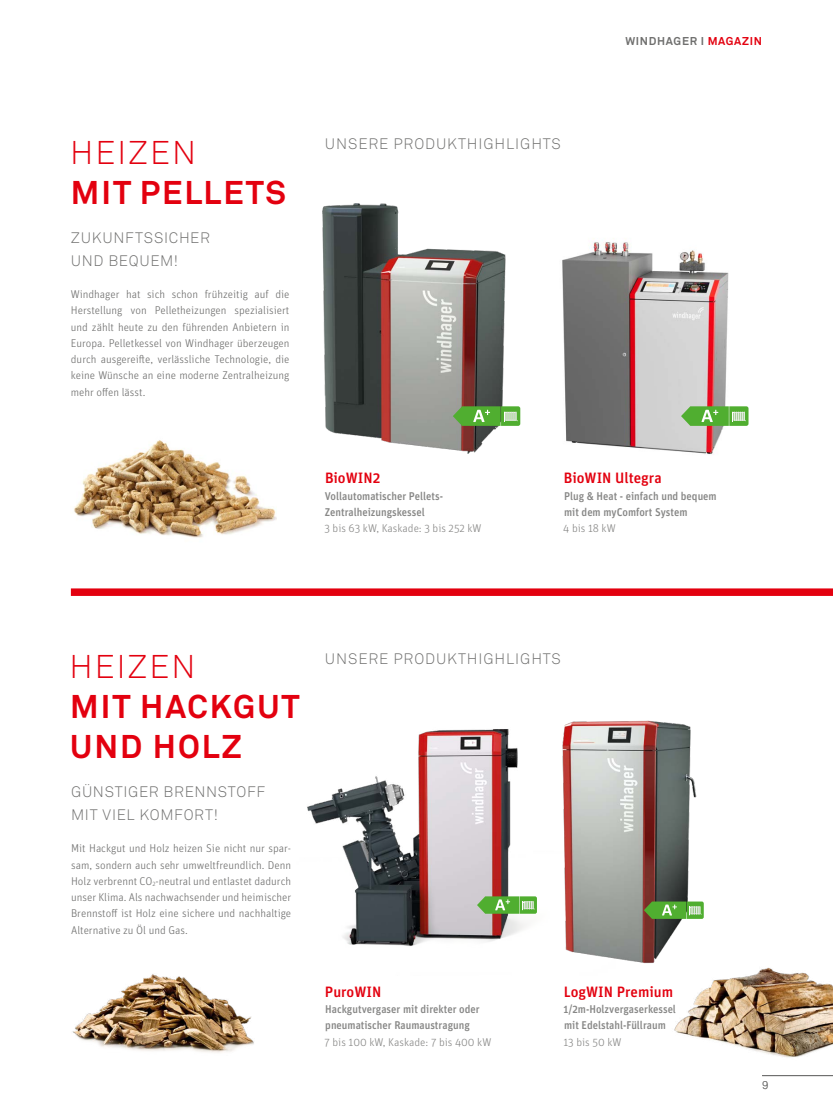
<style>
.page{position:relative;width:833px;height:1117px;background:#fff}
.page>*{position:absolute;margin:0;border:0;box-sizing:border-box;transform-origin:0 0}
.t1{font:700 32.5px/40px "Akkurat Pro";letter-spacing:.06em;color:#e3000f}
.t2{font:300 32.5px "Akkurat Pro";letter-spacing:.06em;color:#e3000f}
.t3{font:300 15px/22.5px "Akkurat Pro";letter-spacing:.055em;color:#6f6f6e}
.t4{font:500 15px "Unit OT";color:#e3000f}
.t5{font:300 11.25px/16.2px "Unit OT";color:#6f6f6e;text-align:justify}
.t6{font:500 11.25px/16.2px "Unit OT";color:#878786;scale:.95 1}
.t7{font:300 11.25px "Unit OT";color:#878786}
.t8{font:700 11.25px "Akkurat Pro";letter-spacing:.06em;color:#6f6f6e}
.t9{font:300 11.25px "Akkurat Pro";color:#6f6f6e}
.s1{color:#e3000f}
</style>
<div class="page">
<img style="left:562px;top:242px;width:167px;height:213px">
<img style="left:762px;top:968px;width:71px;height:109px">
<svg style="left:681px;top:406px;width:67px;height:20px"></svg>
<img style="left:307px;top:729px;width:187px;height:217px">
<svg style="left:477px;top:896px;width:17px;height:17px"></svg>
<img style="left:74px;top:440px;width:203px;height:98px">
<img style="left:72px;top:974px;width:182px;height:79px">
<div style="left:71px;top:588px;width:762px;height:7px;background:#e3000f"></div>
<hr style="left:762px;top:1074px;width:71px;height:1px;background:#6f6f6e">
<img style="left:322px;top:204px;width:199px;height:250px">
<svg style="left:453px;top:406px;width:67px;height:20px"></svg>
<img style="left:494px;top:720px;width:276px;height:338px">
<svg style="left:644px;top:901px;width:60px;height:17px"></svg>
<p class="t8" style="left:625px;top:34px;width:138px">WINDHAGER I <span class="s1">MAGAZIN</span></p>
<h1 class="t2" style="left:70px;top:133px;width:127px">HEIZEN</h1>
<h1 class="t1" style="left:71px;top:172px;width:216px">MIT PELLETS</h1>
<h2 class="t3" style="left:71px;top:226px;width:140px">ZUKUNFTSSICHER<br>UND BEQUEM!</h2>
<p class="t5" style="left:71px;top:286px;width:220px">Windhager hat sich schon frühzeitig auf die Herstellung von Pelletheizungen spezialisiert und zählt heute zu den führenden Anbietern in Europa. Pelletkessel von Windhager überzeugen durch ausgereifte, verlässliche Technologie, die keine Wünsche an eine moderne Zentralheizung mehr offen lässt.</p>
<h2 class="t3" style="left:325px;top:133px;width:237px">UNSERE PRODUKTHIGHLIGHTS</h2>
<h2 class="t4" style="left:325px;top:468px;width:57px">BioWIN2</h2>
<p class="t6" style="left:325px;top:487px;width:126px">Vollautomatischer Pellets-<br>Zentralheizungskessel</p>
<p class="t7" style="left:324px;top:521px;width:159px">3 bis 63 kW, Kaskade: 3 bis 252 kW</p>
<h2 class="t4" style="left:564px;top:468px;width:99px">BioWIN Ultegra</h2>
<p class="t6" style="left:564px;top:487px;width:162px">Plug &amp; Heat - einfach und bequem mit dem myComfort System</p>
<p class="t7" style="left:563px;top:521px;width:54px">4 bis 18 kW</p>
<h1 class="t2" style="left:69px;top:647px;width:127px">HEIZEN</h1>
<h1 class="t1" style="left:70px;top:686px;width:231px">MIT HACKGUT<br>UND HOLZ</h1>
<h2 class="t3" style="left:71px;top:780px;width:195px">GÜNSTIGER BRENNSTOFF<br>MIT VIEL KOMFORT!</h2>
<p class="t5" style="left:71px;top:840px;width:222px">Mit Hackgut und Holz heizen Sie nicht nur spar&shy;sam, sondern auch sehr umweltfreundlich. Denn Holz verbrennt CO<sub>2</sub>-neutral und entlastet dadurch unser Klima. Als nachwachsender und heimischer Brennstoff ist Holz eine sichere und nachhaltige Alternative zu Öl und Gas.</p>
<h2 class="t3" style="left:325px;top:647px;width:237px">UNSERE PRODUKTHIGHLIGHTS</h2>
<h2 class="t4" style="left:325px;top:981px;width:58px">PuroWIN</h2>
<p class="t6" style="left:325px;top:1000px;width:164px">Hackgutvergaser mit direkter oder pneumatischer Raumaustragung</p>
<p class="t7" style="left:324px;top:1034px;width:168px">7 bis 100 kW, Kaskade: 7 bis 400 kW</p>
<h2 class="t4" style="left:564px;top:981px;width:111px">LogWIN Premium</h2>
<p class="t6" style="left:563px;top:1000px;width:120px">1/2m-Holzvergaserkessel mit Edelstahl-Füllraum</p>
<p class="t7" style="left:563px;top:1034px;width:60px">13 bis 50 kW</p>
<p class="t9" style="left:762px;top:1078px;width:8px">9</p>
</div>
